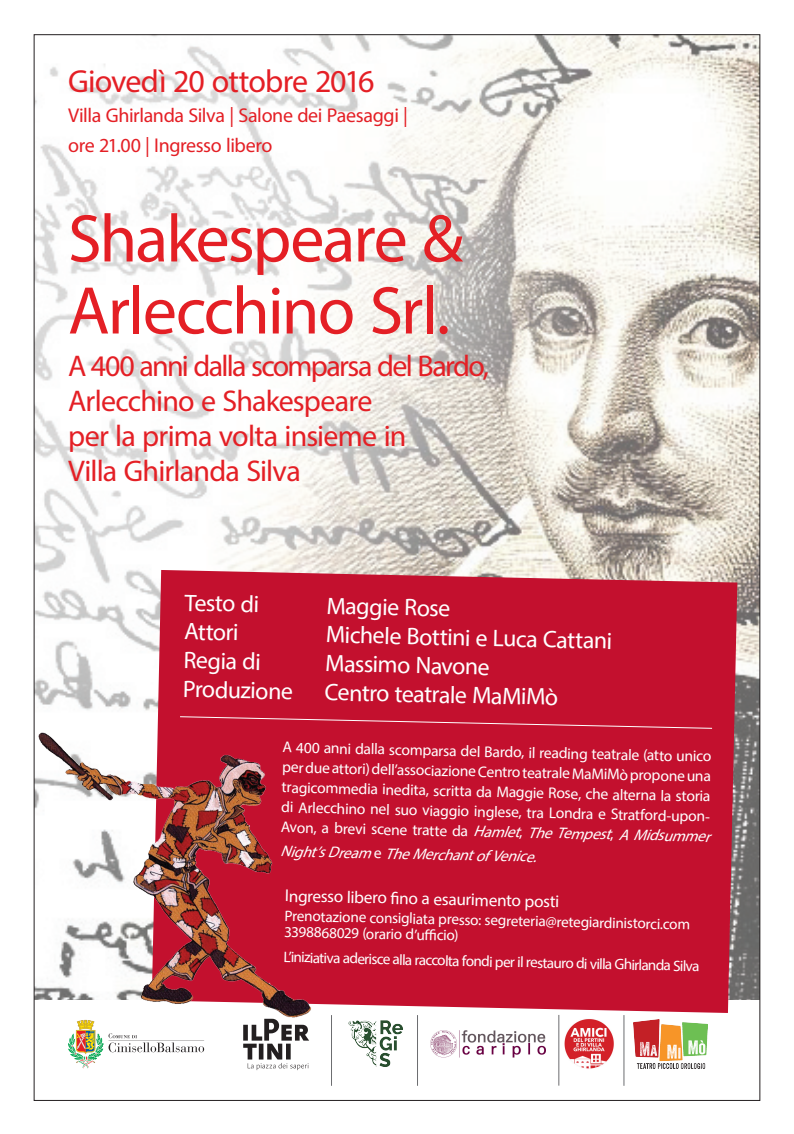
<style>
.page{position:relative;width:794px;height:1134px;background:#fff}
.page>*{position:absolute;margin:0;border:0;box-sizing:border-box;transform-origin:0 0}
.t1{font:68px/72px "Myriad Pro";letter-spacing:-.03em;color:#e41f25}
.t2{font:32px "Myriad Pro";letter-spacing:-.03em;color:#e41f25}
.t3{font:30px/34.8px "Myriad Pro";letter-spacing:-.03em;color:#e41f25}
.t4{font:24px "Myriad Pro";color:#fff}
.t5{font:20px/30px "Myriad Pro";letter-spacing:-.02em;color:#e41f25}
.t6{font:17.2px "Myriad Pro";color:#fff}
.t7{font:15.56px/19.9px "Myriad Pro";color:#fff}
.t8{font:italic 15.56px "Myriad Pro";color:#fff}
.t9{font:15.2px/15.5px "Myriad Pro";color:#fff}
.s1{font-style:italic}
.s2{font-style:normal}
</style>
<div class="page">
<img style="left:36px;top:37px;width:722px;height:963px">
<svg style="left:243px;top:1026px;width:66px;height:44px"></svg>
<svg style="left:68px;top:1026px;width:136px;height:42px"></svg>
<hr style="left:331px;top:1015px;width:1px;height:71px;background:#6c6d70">
<img style="left:564px;top:1019px;width:50px;height:50px">
<hr style="left:417px;top:1015px;width:1px;height:71px;background:#6c6d70">
<img style="left:348px;top:1020px;width:55px;height:47px">
<img style="left:430px;top:1030px;width:116px;height:27px">
<hr style="left:559px;top:1015px;width:1px;height:71px;background:#6c6d70">
<hr style="left:624px;top:1015px;width:1px;height:71px;background:#6c6d70">
<img style="left:633px;top:1020px;width:75px;height:48px">
<div style="left:152px;top:570px;width:585px;height:443px;background:#c3102e"></div>
<svg style="left:180px;top:716px;width:532px;height:13px;background:#c82540"></svg>
<img style="left:36px;top:722px;width:290px;height:304px">
<h2 class="t2" style="left:68px;top:62px;width:308px">Giovedì 20 ottobre 2016</h2>
<p class="t5" style="left:68px;top:100px;width:341px">Villa Ghirlanda Silva | Salone dei Paesaggi | ore 21.00 | Ingresso libero</p>
<h1 class="t1" style="left:68px;top:202px;width:397px">Shakespeare &amp;<br>Arlecchino Srl.</h1>
<h3 class="t3" style="left:68px;top:348px;width:422px">A 400 anni dalla scomparsa del Bardo,<br>Arlecchino e Shakespeare<br>per la prima volta insieme in<br>Villa Ghirlanda Silva</h3>
<h3 class="t4" style="left:185px;top:588px;width:76px;rotate:1deg">Testo di</h3>
<h3 class="t4" style="left:327px;top:591px;width:125px;rotate:1deg">Maggie Rose</h3>
<h3 class="t4" style="left:184px;top:617px;width:56px;rotate:1deg">Attori</h3>
<h3 class="t4" style="left:326px;top:620px;width:288px;rotate:1deg">Michele Bottini e Luca Cattani</h3>
<h3 class="t4" style="left:184px;top:645px;width:79px;rotate:1deg">Regia di</h3>
<h3 class="t4" style="left:325px;top:649px;width:166px;rotate:1deg">Massimo Navone</h3>
<h3 class="t4" style="left:183px;top:674px;width:112px;rotate:1deg">Produzione</h3>
<h3 class="t4" style="left:325px;top:678px;width:235px;rotate:1deg">Centro teatrale MaMiMò</h3>
<p class="t7" style="left:282px;top:738px;width:433px;rotate:1deg">A 400 anni dalla scomparsa del Bardo, il reading teatrale (atto unico per due attori) dell’associazione Centro teatrale MaMiMò propone una tragicommedia inedita, scritta da Maggie Rose, che alterna la storia di Arlecchino nel suo viaggio inglese, tra Londra e Stratford-upon-Avon, a brevi scene tratte da <span class="s1">Hamlet</span>, <span class="s1">The Tempest</span>, <span class="s1">A Midsummer</span></p>
<p class="t8" style="left:280px;top:842px;width:257px;rotate:1deg">Night’s Dream <span class="s2">e</span> The Merchant of Venice.</p>
<p class="t6" style="left:285px;top:885px;width:276px;rotate:1deg">Ingresso libero fi no a esaurimento posti</p>
<p class="t9" style="left:285px;top:908px;width:407px;rotate:1deg">Prenotazione consigliata presso: segreteria@retegiardinistorci.com<br>3398868029 (orario d’uffi cio)</p>
<p class="t9" style="left:284px;top:950px;width:417px;rotate:1deg">L’iniziativa aderisce alla raccolta fondi per il restauro di villa Ghirlanda Silva</p>
</div>
